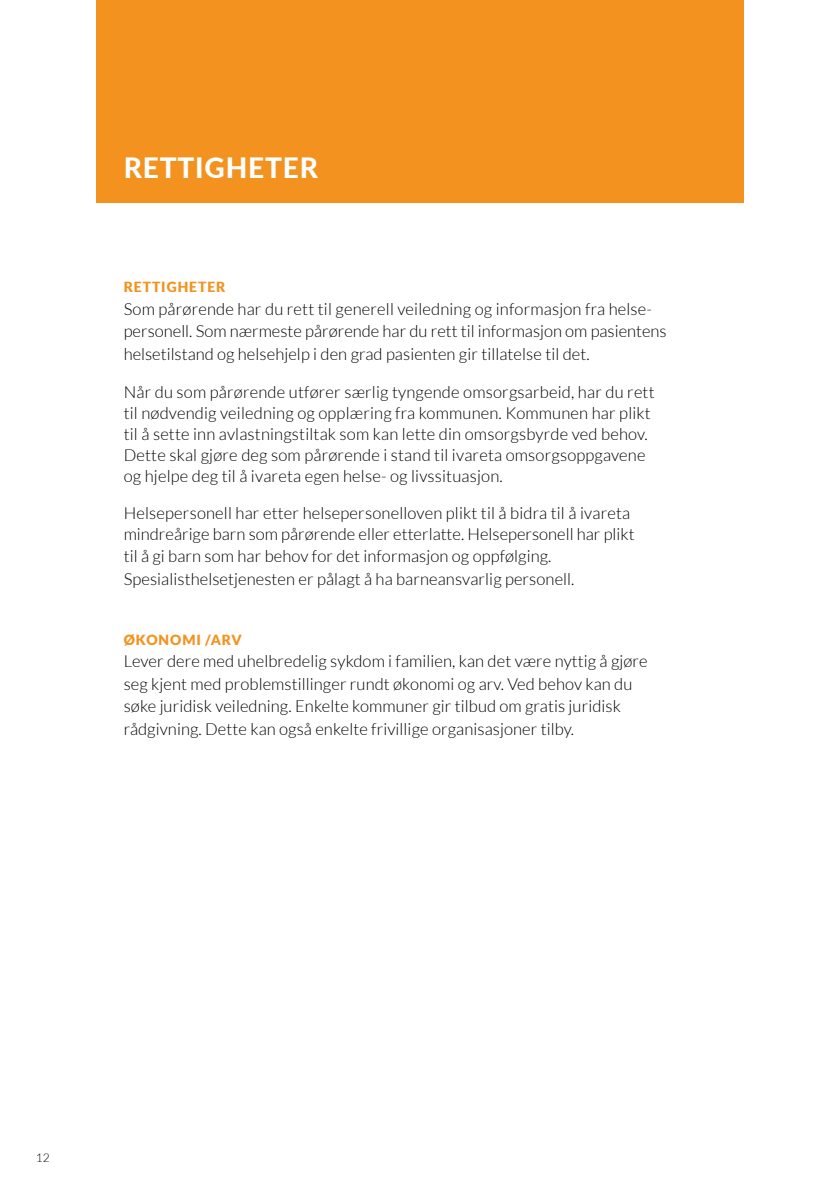
<style>
.page{position:relative;width:840px;height:1191px;background:#fff}
.page>*{position:absolute;margin:0;border:0;box-sizing:border-box;transform-origin:0 0}
.t1{font:800 28px "Lato";letter-spacing:.03em;color:#fff}
.t2{font:300 16.6px/22.4px "Lato";letter-spacing:.005em;color:#000}
.t3{font:900 14px "Lato";letter-spacing:.065em;color:#f3921e}
.t4{font:300 12px "Lato";color:#000}
</style>
<div class="page">
<div style="left:96px;top:0;width:647px;height:202px;background:#f3921e"></div>
<h1 class="t1" style="left:124px;top:146px;width:196px">RETTIGHETER</h1>
<p class="t3" style="left:124px;top:279px;width:103px">RETTIGHETER</p>
<p class="t2" style="left:124px;top:298px;width:544px">Som pårørende har du rett til generell veiledning og informasjon fra helse&shy;personell. Som nærmeste pårørende har du rett til informasjon om pasientens helsetilstand og helsehjelp i den grad pasienten gir tillatelse til det.</p>
<p class="t2" style="left:124px;top:382px;width:532px;line-height:21px">Når du som pårørende utfører særlig tyngende omsorgsarbeid, har du rett til nødvendig veiledning og opplæring fra kommunen. Kommunen har plikt til å sette inn avlastningstiltak som kan lette din omsorgsbyrde ved behov.<br>Dette skal gjøre deg som pårørende i stand til ivareta omsorgsoppgavene og hjelpe deg til å ivareta egen helse- og livssituasjon.</p>
<p class="t2" style="left:124px;top:502px;width:512px">Helsepersonell har etter helsepersonelloven plikt til å bidra til å ivareta mindreårige barn som pårørende eller etterlatte. Helsepersonell har plikt til å gi barn som har behov for det informasjon og oppfølging.<br>Spesialisthelsetjenesten er pålagt å ha barneansvarlig personell.</p>
<p class="t3" style="left:124px;top:631px;width:120px">ØKONOMI /ARV</p>
<p class="t2" style="left:124px;top:650px;width:525px">Lever dere med uhelbredelig sykdom i familien, kan det være nyttig å gjøre seg kjent med problemstillinger rundt økonomi og arv. Ved behov kan du søke juridisk veiledning. Enkelte kommuner gir tilbud om gratis juridisk rådgivning. Dette kan også enkelte frivillige organisasjoner tilby.</p>
<p class="t4" style="left:36px;top:1151px;width:15px">12</p>
</div>
